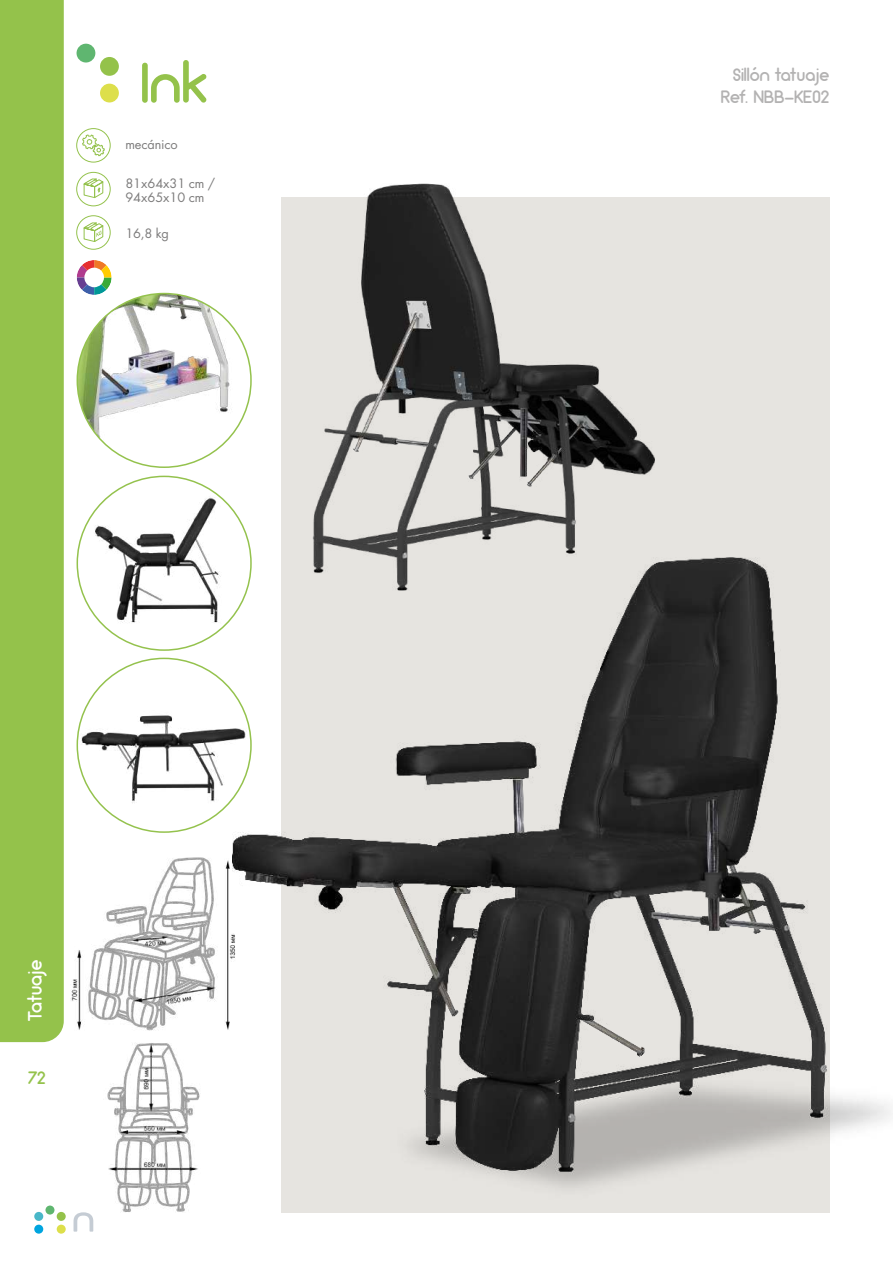
<style>
.page{position:relative;width:893px;height:1263px;background:#fff}
.page>*{position:absolute;margin:0;border:0;box-sizing:border-box;transform-origin:0 0}
.t1{font:57px "Arciform Sanscyr lat Regular";color:#94c24b}
.t2{font:19.5px "Arciform Sanscyr lat Regular";letter-spacing:.015em;color:#fff}
.t3{font:18px/21.6px "Arciform Sanscyr lat Regular";color:#b3b2b2;text-align:right}
.t4{font:18px "Arciform Sanscyr lat Regular";color:#94c24b}
.t5{font:14.25px/14.2px "Futura Boo";color:#7c7b7b}
</style>
<div class="page">
<svg style="left:76px;top:128px;width:35px;height:35px"></svg>
<div style="left:76px;top:172px;width:35px;height:34px;border:1px solid #94c24d;border-radius:50%"></div>
<svg style="left:83px;top:178px;width:21px;height:20px"></svg>
<div style="left:76px;top:215px;width:35px;height:35px;border:1px solid #94c24d;border-radius:50%"></div>
<svg style="left:83px;top:222px;width:21px;height:20px"></svg>
<div style="left:281px;top:197px;width:548px;height:1015px;background:#e6e4e0"></div>
<div style="left:0;top:0;width:64px;height:1042px;background:#94c24b"></div>
<div style="left:57px;top:1212px;width:9px;height:9px;background:#94c24a;border-radius:50%"></div>
<div style="left:57px;top:1224px;width:9px;height:9px;background:#dddf4b;border-radius:50%"></div>
<div style="left:45px;top:1205px;width:9px;height:9px;background:#5fb670;border-radius:50%"></div>
<div style="left:34px;top:1224px;width:9px;height:9px;background:#00a5df;border-radius:50%"></div>
<div style="left:34px;top:1212px;width:9px;height:9px;background:#49b7c8;border-radius:50%"></div>
<svg style="left:74px;top:1212px;width:19px;height:19px"></svg>
<div style="left:100px;top:57px;width:19px;height:19px;background:#94c24a;border-radius:50%"></div>
<div style="left:100px;top:84px;width:19px;height:18px;background:#dddf4b;border-radius:50%"></div>
<div style="left:77px;top:44px;width:18px;height:19px;background:#5fb670;border-radius:50%"></div>
<img style="left:77px;top:293px;width:173px;height:173px">
<img style="left:82px;top:485px;width:156px;height:155px">
<img style="left:80px;top:659px;width:152px;height:169px">
<img style="left:70px;top:857px;width:162px;height:355px">
<svg style="left:76px;top:260px;width:38px;height:37px"></svg>
<img style="left:232px;top:557px;width:661px;height:642px">
<img style="left:306px;top:184px;width:350px;height:413px">
<h1 class="t1" style="left:140px;top:47px;width:68px">Ink</h1>
<p class="t3" style="left:721px;top:64px;width:110px">Sillón tatuaje<br>Ref. NBB-KE02</p>
<p class="t5" style="left:125px;top:137px;width:54px">mecánico</p>
<p class="t5" style="left:125px;top:176px;width:91px">81x64x31 cm /<br>94x65x10 cm</p>
<p class="t5" style="left:125px;top:226px;width:45px">16,8 kg</p>
<h2 class="t2" style="left:23px;top:1021px;width:62px;rotate:-90deg">Tatuaje</h2>
<p class="t4" style="left:28px;top:1066px;width:19px">72</p>
</div>
